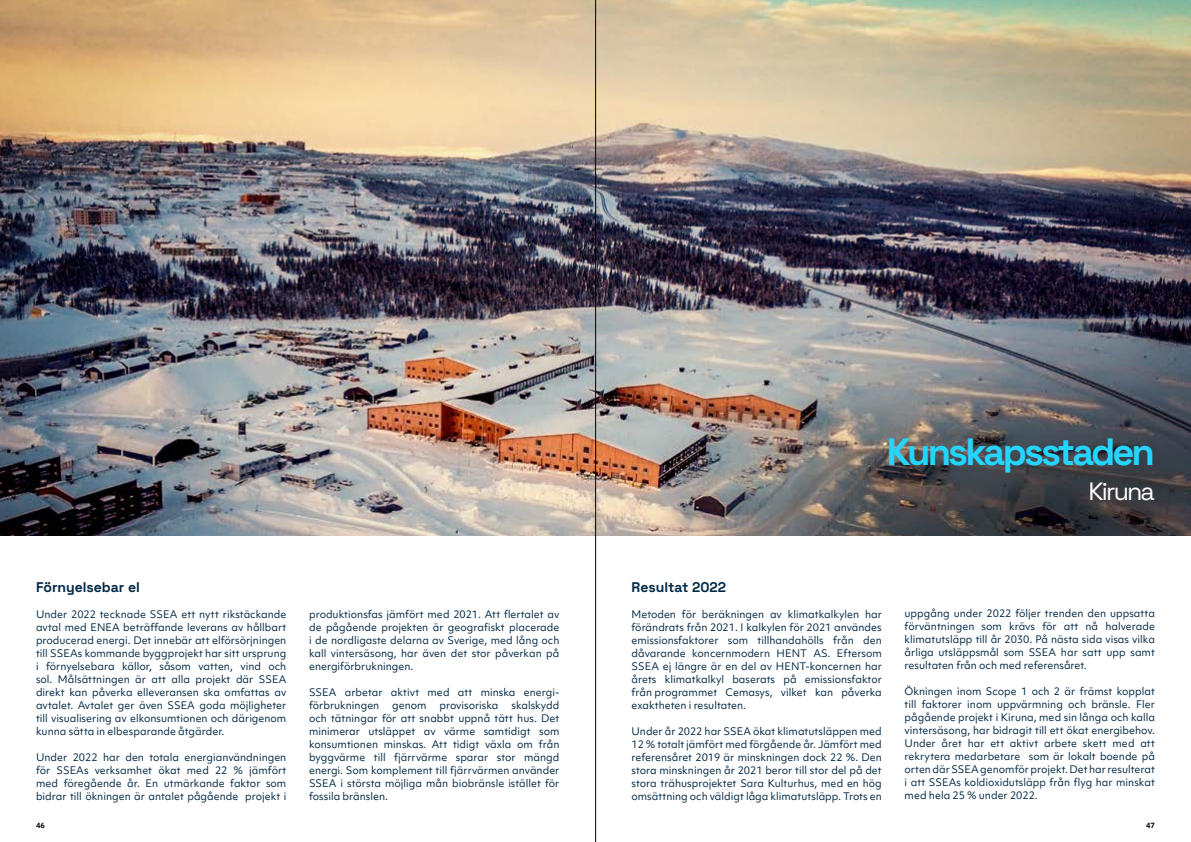
<style>
.page{position:relative;width:1191px;height:842px;background:#fff}
.page>*{position:absolute;margin:0;border:0;box-sizing:border-box;transform-origin:0 0}
.t1{font:700 38px "Space Grotesk";letter-spacing:-.075em;color:#24d6ff}
.t2{font:25px "Space Grotesk";letter-spacing:-.075em;color:#fff}
.t3{font:700 14px "Space Grotesk";color:#002845}
.t4{font:10px/13px "Objektiv Mk 1";color:#002845;text-align:justify}
.t5{font:700 7px "Objektiv Mk 1";color:#000}
</style>
<div class="page">
<img style="left:0;top:0;width:1191px;height:536px">
<hr style="left:595px;top:0;width:1px;height:842px;background:#000">
<h3 class="t3" style="left:36px;top:576px;width:105px">Förnyelsebar el</h3>
<p class="t4" style="left:36px;top:607px;width:252px">Under 2022 tecknade SSEA ett nytt rikstäckande avtal med ENEA beträffande leverans av hållbart producerad energi. Det innebär att elförsörjningen till SSEAs kommande byggprojekt har sitt ursprung i förnyelsebara källor, såsom vatten, vind och sol. Målsättningen är att alla projekt där SSEA direkt kan påverka elleveransen ska omfattas av avtalet. Avtalet ger även SSEA goda möjligheter till visualisering av elkonsumtionen och därigenom kunna sätta in elbesparande åtgärder.</p>
<p class="t4" style="left:36px;top:750px;width:252px">Under 2022 har den totala energianvändningen för SSEAs verksamhet ökat med 22 % jämfört med föregående år. En utmärkande faktor som bidrar till ökningen är antalet pågående projekt i</p>
<p class="t4" style="left:309px;top:607px;width:252px">produktionsfas jämfört med 2021. Att flertalet av de pågående projekten är geografiskt placerade i de nordligaste delarna av Sverige, med lång och kall vintersäsong, har även det stor påverkan på energiförbrukningen.</p>
<p class="t4" style="left:309px;top:685px;width:252px">SSEA arbetar aktivt med att minska energi&shy;förbrukningen</p>
<p class="t4" style="left:309px;top:698px;width:252px;text-indent:202px">skalskydd och tätningar för att snabbt uppnå tätt hus. Det minimerar utsläppet av värme samtidigt som konsumtionen minskas. Att tidigt växla om från byggvärme till fjärrvärme sparar stor mängd energi. Som komplement till fjärrvärmen använder SSEA i största möjliga mån biobränsle istället för fossila bränslen.</p>
<p class="t4" style="left:392px;top:698px;width:36px">genom</p>
<p class="t4" style="left:439px;top:698px;width:61px">provisoriska</p>
<h1 class="t1" style="left:886px;top:424px;width:270px">Kunskapsstaden</h1>
<h2 class="t2" style="left:1088px;top:473px;width:68px">Kiruna</h2>
<h3 class="t3" style="left:631px;top:576px;width:96px">Resultat 2022</h3>
<p class="t4" style="left:631px;top:607px;width:252px">Metoden för beräkningen av klimatkalkylen har förändrats från 2021. I kalkylen för 2021 användes emissionsfaktorer som tillhandahölls från den dåvarande koncernmodern HENT AS. Eftersom SSEA ej längre är en del av HENT-koncernen har årets klimatkalkyl baserats på emissionsfaktor från programmet Cemasys, vilket kan påverka exaktheten i resultaten.</p>
<p class="t4" style="left:631px;top:724px;width:252px">Under år 2022 har SSEA ökat klimatutsläppen med 12 % totalt jämfört med förgående år. Jämfört med referensåret 2019 är minskningen dock 22 %. Den stora minskningen år 2021 beror till stor del på det stora trähusprojektet Sara Kulturhus, med en hög omsättning och väldigt låga klimatutsläpp. Trots en</p>
<p class="t4" style="left:904px;top:606px;width:252px">uppgång under 2022 följer trenden den uppsatta förväntningen som krävs för att nå halverade klimatutsläpp till år 2030. På nästa sida visas vilka årliga utsläppsmål som SSEA har satt upp samt resultaten från och med referensåret.</p>
<p class="t4" style="left:904px;top:684px;width:252px">Ökningen inom Scope 1 och 2 är främst kopplat till faktorer inom uppvärmning och bränsle. Fler pågående projekt i Kiruna, med sin långa och kalla vintersäsong, har bidragit till ett ökat energibehov.<br>Under året har ett aktivt arbete skett med att rekrytera medarbetare som är lokalt boende på orten där SSEA genomför projekt. Det har resulterat i att SSEAs koldioxidutsläpp från flyg har minskat med hela 25 % under 2022.</p>
<p class="t5" style="left:36px;top:821px;width:10px">46</p>
<p class="t5" style="left:1146px;top:821px;width:10px">47</p>
</div>
